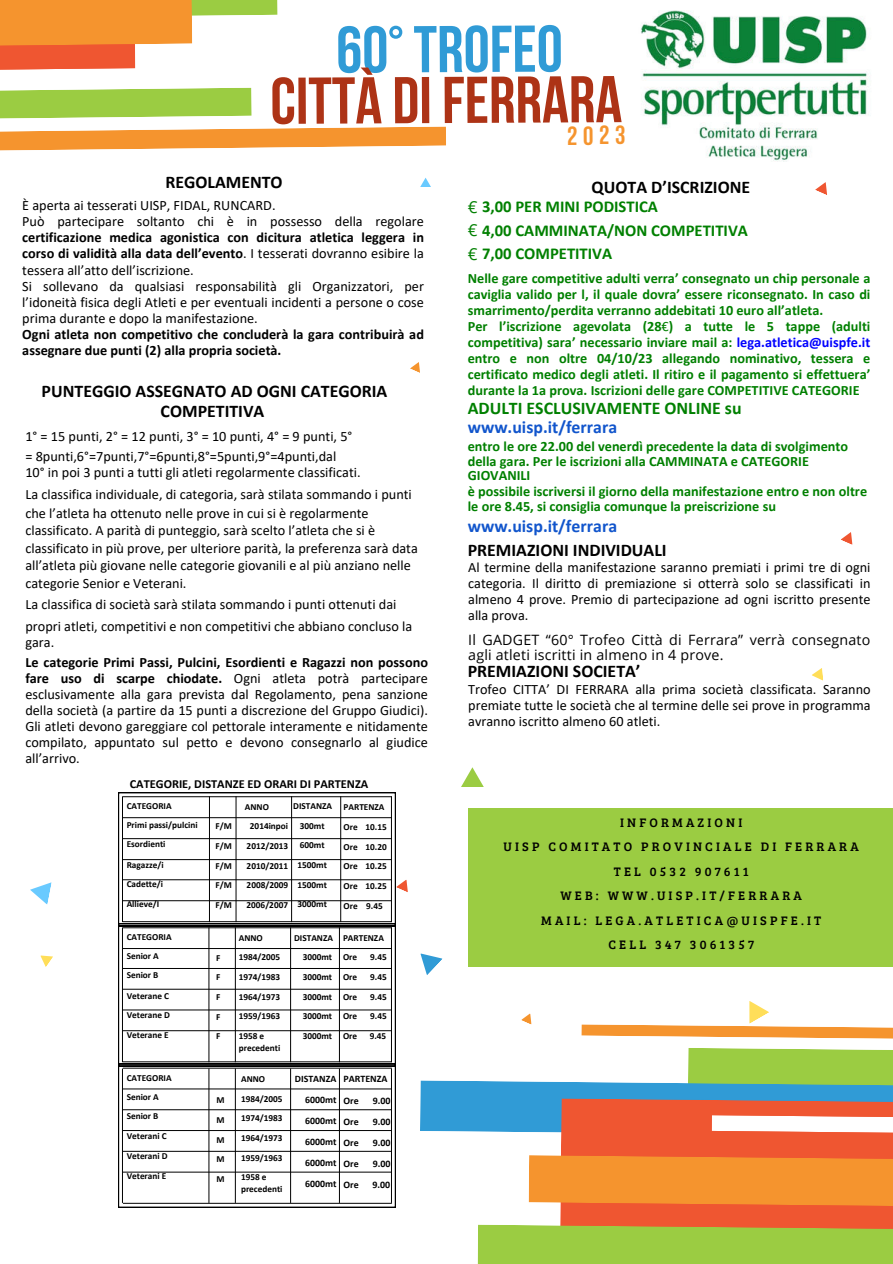
<style>
.page{position:relative;width:893px;height:1264px;background:#fff}
.page>*{position:absolute;margin:0;border:0;box-sizing:border-box;transform-origin:0 0}
.t1{font:700 65.85px "Bebas Neue";letter-spacing:-.005em;color:#ad3316}
.t2{font:700 65.85px "Bebas Neue";letter-spacing:-.005em;color:#309bd6}
.t3{font:700 26.25px "Bebas Neue";color:#f5942e}
.t4{font:700 17.85px/19.6px "Calibri";color:#000;text-align:center}
.t5{font:700 17.85px "Calibri";color:#15c}
.t6{font:700 17.85px "Calibri";color:#008000}
.t7{font:700 16.65px/23.1px "Calibri";color:#008000}
.t8{font:14.25px/16px "Calibri";color:#000}
.t9{font:700 14.25px/16px "Calibri";color:#008000}
.t10{font:700 14.25px/16px "Calibri";color:#000}
.t11{font:14.25px/15.8px "Open Sans";letter-spacing:.015em;color:#000}
.t12{font:12.75px/24.5px "Bree Serif";letter-spacing:.25em;color:#000;text-align:center}
.t13{font:700 12.3px "Calibri";color:#000}
.t14{font:700 9.9px/20.9px "Calibri";color:#000;text-align:justify}
.t15{font:700 9.3px/19.6px "Calibri";color:#000}
.s1{font-weight:700}
.s2{font-family:"Open Sans";font-weight:400}
.s3{font-weight:400}
.s4{color:#00f}
</style>
<div class="page">
<svg style="left:0;top:0;width:446px;height:151px"></svg>
<div style="left:560px;top:1211px;width:332px;height:13px;background:#ef5631"></div>
<svg style="left:410px;top:362px;width:10px;height:11px"></svg>
<svg style="left:815px;top:182px;width:12px;height:13px"></svg>
<svg style="left:420px;top:178px;width:11px;height:9px"></svg>
<svg style="left:420px;top:953px;width:23px;height:22px"></svg>
<svg style="left:461px;top:767px;width:23px;height:20px"></svg>
<svg style="left:118px;top:792px;width:290px;height:415px"></svg>
<svg style="left:30px;top:882px;width:22px;height:22px"></svg>
<svg style="left:40px;top:955px;width:13px;height:12px"></svg>
<svg style="left:841px;top:532px;width:11px;height:13px"></svg>
<svg style="left:812px;top:668px;width:11px;height:12px"></svg>
<div style="left:467px;top:808px;width:425px;height:159px;background:#9bcc42"></div>
<svg style="left:420px;top:1001px;width:472px;height:210px"></svg>
<svg style="left:477px;top:1224px;width:415px;height:39px;background:#a1c442"></svg>
<img style="left:641px;top:11px;width:227px;height:151px">
<h1 class="t2" style="left:336px;top:13px;width:228px">60°TROFEO</h1>
<h1 class="t1" style="left:270px;top:64px;width:353px">CITTÀ DIFERRARA</h1>
<h2 class="t3" style="left:567px;top:121px;width:60px">2023</h2>
<p class="t4" style="left:165px;top:172px;width:119px">REGOLAMENTO</p>
<p class="t4" style="left:591px;top:177px;width:160px">QUOTA D’ISCRIZIONE</p>
<p class="t8" style="left:22px;top:197px;width:403px">È aperta ai tesserati UISP, FIDAL, RUNCARD.<br>Può partecipare soltanto chi è in possesso della regolare</p>
<p class="t8" style="left:22px;top:229px;width:403px"><span class="s1">certificazione medica agonistica con dicitura atletica leggera in corso di validità alla data dell’evento</span>. I tesserati dovranno esibire la tessera all’atto dell’iscrizione.<br>Si sollevano da qualsiasi responsabilità gli Organizzatori, per l’idoneità fisica degli Atleti e per eventuali incidenti a persone o cose prima durante e dopo la manifestazione.</p>
<p class="t10" style="left:22px;top:326px;width:403px">Ogni atleta non competitivo che concluderà la gara contribuirà ad assegnare due punti (2) alla propria società.</p>
<p class="t4" style="left:42px;top:381px;width:347px">PUNTEGGIO ASSEGNATO AD OGNI CATEGORIA<br>COMPETITIVA</p>
<p class="t8" style="left:25px;top:425px;width:328px;line-height:20.5px">1° = 15 punti, 2° = 12 punti, 3° = 10 punti, 4° = 9 punti, 5° = 8punti,6°=7punti,7°=6punti,8°=5punti,9°=4punti,dal</p>
<p class="t8" style="left:25px;top:461px;width:388px;line-height:21.3px">10° in poi 3 punti a tutti gli atleti regolarmente classificati.<br>La classifica individuale, di categoria, sarà stilata sommando i punti</p>
<p class="t8" style="left:25px;top:504px;width:394px;line-height:17.4px">che l’atleta ha ottenuto nelle prove in cui si è regolarmente classificato. A parità di punteggio, sarà scelto l’atleta che si è classificato in più prove, per ulteriore parità, la preferenza sarà data all’atleta più giovane nelle categorie giovanili e al più anziano nelle categorie Senior e Veterani.</p>
<p class="t8" style="left:25px;top:593px;width:388px;line-height:21.3px">La classifica di società sarà stilata sommando i punti ottenuti dai propri atleti, competitivi e non competitivi che abbiano concluso la</p>
<p class="t8" style="left:25px;top:633px;width:30px">gara.</p>
<p class="t8" style="left:25px;top:654px;width:404px;text-align:justify"><span class="s1">Le categorie Primi Passi, Pulcini, Esordienti e Ragazzi non possono fare uso di scarpe chiodate.</span> Ogni atleta potrà partecipare esclusivamente alla gara prevista dal Regolamento, pena sanzione della società (a partire da 15 punti a discrezione del Gruppo Giudici).<br>Gli atleti devono gareggiare col pettorale interamente e nitidamente compilato, appuntato sul petto e devono consegnarlo al giudice all’arrivo.</p>
<p class="t13" style="left:130px;top:775px;width:240px">CATEGORIE, DISTANZE ED ORARI DI PARTENZA</p>
<p class="t15" style="left:127px;top:796px;width:73px;line-height:19px">CATEGORIA<br>Primi passi/pulcini<br>Esordienti</p>
<p class="t15" style="left:127px;top:854px;width:38px;text-align:justify">Ragazze/i Cadette/i Allieve/I</p>
<p class="t15" style="left:127px;top:927px;width:47px;line-height:19px">CATEGORIA<br>Senior A<br>Senior B</p>
<p class="t15" style="left:127px;top:985px;width:45px;text-align:justify">Veterane C Veterane D Veterane E</p>
<p class="t15" style="left:127px;top:1068px;width:47px;line-height:19px">CATEGORIA<br>Senior A<br>Senior B</p>
<p class="t15" style="left:127px;top:1126px;width:42px;text-align:justify">Veterani C Veterani D Veterani E</p>
<p class="t15" style="left:293px;top:796px;width:40px;text-align:center">DISTANZA<br>300mt<br>600mt<br>1500mt<br>1500mt<br>3000mt</p>
<p class="t15" style="left:245px;top:796px;width:26px">ANNO</p>
<p class="t15" style="left:215px;top:816px;width:18px">F/M</p>
<p class="t15" style="left:250px;top:816px;width:40px">2014inpoi</p>
<p class="t15" style="left:215px;top:835px;width:18px">F/M</p>
<p class="t15" style="left:247px;top:835px;width:43px">2012/2013</p>
<p class="t15" style="left:215px;top:855px;width:18px">F/M</p>
<p class="t15" style="left:247px;top:855px;width:43px">2010/2011</p>
<p class="t15" style="left:215px;top:875px;width:18px">F/M</p>
<p class="t15" style="left:247px;top:875px;width:43px">2008/2009</p>
<p class="t15" style="left:215px;top:894px;width:18px">F/M</p>
<p class="t15" style="left:246px;top:894px;width:43px">2006/2007</p>
<p class="t15" style="left:343px;top:797px;width:45px">PARTENZA<br>Ore 10.15<br>Ore 10.20<br>Ore 10.25<br>Ore 10.25<br>Ore 9.45</p>
<p class="t15" style="left:216px;top:947px;width:6px;text-align:justify">F F F F F</p>
<p class="t15" style="left:216px;top:1090px;width:10px;text-align:justify">M M M M M</p>
<p class="t15" style="left:239px;top:927px;width:43px">ANNO<br>1984/2005<br>1974/1983<br>1964/1973<br>1959/1963<br>1958 e</p>
<p class="t15" style="left:239px;top:1038px;width:43px">precedenti</p>
<p class="t15" style="left:241px;top:1068px;width:43px">ANNO<br>1984/2005<br>1974/1983<br>1964/1973<br>1959/1963<br>1958 e</p>
<p class="t15" style="left:241px;top:1179px;width:43px">precedenti</p>
<p class="t15" style="left:303px;top:927px;width:32px;text-align:justify;text-indent:-9px">DISTANZA 3000mt 3000mt 3000mt 3000mt 3000mt</p>
<p class="t14" style="left:305px;top:1068px;width:33px;text-indent:-10px">DISTANZA 6000mt 6000mt 6000mt 6000mt 6000mt</p>
<p class="t15" style="left:343px;top:927px;width:42px">PARTENZA<br>Ore</p>
<p class="t15" style="left:370px;top:947px;width:18px">9.45</p>
<p class="t15" style="left:343px;top:966px;width:16px">Ore</p>
<p class="t15" style="left:370px;top:966px;width:18px">9.45</p>
<p class="t15" style="left:343px;top:986px;width:16px">Ore</p>
<p class="t15" style="left:370px;top:986px;width:18px">9.45</p>
<p class="t15" style="left:343px;top:1006px;width:16px">Ore</p>
<p class="t15" style="left:370px;top:1006px;width:18px">9.45</p>
<p class="t15" style="left:343px;top:1025px;width:16px">Ore</p>
<p class="t15" style="left:370px;top:1025px;width:18px">9.45</p>
<p class="t14" style="left:343px;top:1068px;width:45px">PARTENZA<br>Ore</p>
<p class="t14" style="left:373px;top:1089px;width:19px">9.00</p>
<p class="t14" style="left:343px;top:1110px;width:17px">Ore</p>
<p class="t14" style="left:373px;top:1110px;width:19px">9.00</p>
<p class="t14" style="left:343px;top:1131px;width:17px">Ore</p>
<p class="t14" style="left:373px;top:1131px;width:19px">9.00</p>
<p class="t14" style="left:343px;top:1152px;width:17px">Ore</p>
<p class="t14" style="left:373px;top:1152px;width:19px">9.00</p>
<p class="t14" style="left:343px;top:1174px;width:17px">Ore</p>
<p class="t14" style="left:372px;top:1174px;width:19px">9.00</p>
<p class="t7" style="left:467px;top:195px;width:281px"><span class="s2">€</span> 3,00 PER MINI PODISTICA<br><span class="s2">€</span> 4,00 CAMMINATA/NON COMPETITIVA <span class="s2">€</span> 7,00 COMPETITIVA</p>
<p class="t9" style="left:468px;top:270px;width:404px">Nelle gare competitive adulti verra’ consegnato un chip personale a caviglia valido per l, il quale dovra’ essere riconsegnato. In caso di smarrimento/perdita verranno addebitati 10 euro all’atleta.<br>Per l’iscrizione agevolata (28<span class="s3">€</span>) a tutte le 5 tappe (adulti competitiva) sara’ necessario inviare mail a: <span class="s4">lega.atletica@uispfe.it </span>entro e non oltre 04/10/23 allegando nominativo, tessera e certificato medico degli atleti. Il ritiro e il pagamento si effettuera’ durante la 1a prova. Iscrizioni delle gare COMPETITIVE CATEGORIE</p>
<p class="t6" style="left:468px;top:395px;width:275px">ADULTI ESCLUSIVAMENTE ONLINE su</p>
<p class="t5" style="left:468px;top:415px;width:151px">www.uisp.it/ferrara</p>
<p class="t9" style="left:468px;top:438px;width:382px;line-height:15.1px">entro le ore 22.00 del venerdì precedente la data di svolgimento della gara. Per le iscrizioni alla CAMMINATA e CATEGORIE</p>
<p class="t9" style="left:468px;top:467px;width:401px;line-height:15.6px">GIOVANILI<br>è possibile iscriversi il giorno della manifestazione entro e non oltre le ore 8.45, si consiglia comunque la preiscrizione su</p>
<p class="t5" style="left:467px;top:513px;width:151px">www.uisp.it/ferrara</p>
<p class="t4" style="left:467px;top:540px;width:200px">PREMIAZIONI INDIVIDUALI</p>
<p class="t8" style="left:468px;top:558px;width:404px;text-align:justify">Al termine della manifestazione saranno premiati i primi tre di ogni categoria. Il diritto di premiazione si otterrà solo se classificati in almeno 4 prove. Premio di partecipazione ad ogni iscritto presente alla prova.</p>
<p class="t11" style="left:468px;top:631px;width:404px">Il GADGET “60° Trofeo Città di Ferrara” verrà consegnato agli atleti iscritti in almeno in 4 prove.</p>
<p class="t4" style="left:467px;top:661px;width:174px">PREMIAZIONI SOCIETA’</p>
<p class="t8" style="left:468px;top:681px;width:404px;text-align:justify">Trofeo CITTA’ DI FERRARA alla prima società classificata. Saranno premiate tutte le società che al termine delle sei prove in programma avranno iscritto almeno 60 atleti.</p>
<p class="t12" style="left:503px;top:809px;width:357px">INFORMAZIONI<br>UISP COMITATO PROVINCIALE DI FERRARA<br>TEL 0532 907611<br>WEB: WWW.UISP.IT/FERRARA<br>MAIL: LEGA.ATLETICA@UISPFE.IT<br>CELL 347 3061357</p>
</div>
